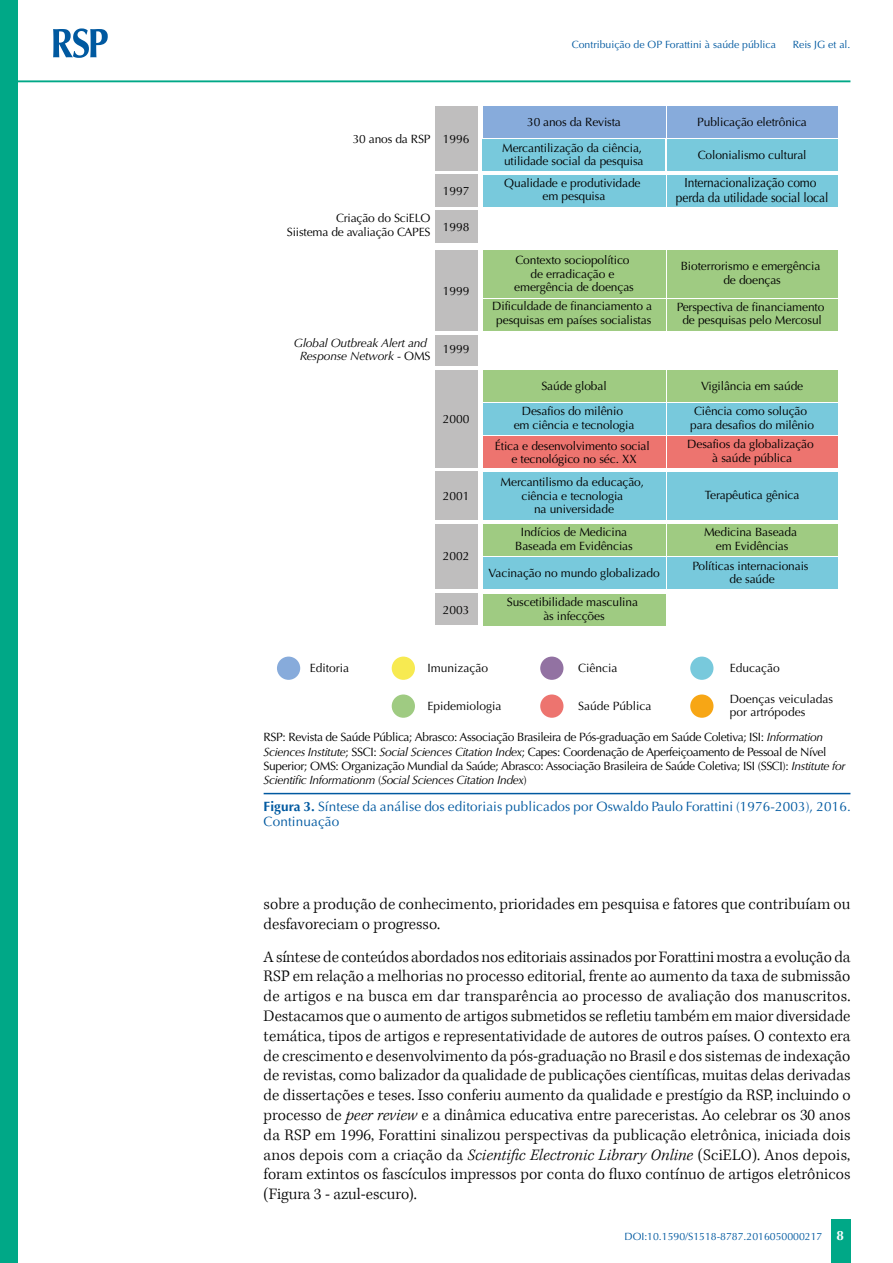
<style>
.page{position:relative;width:893px;height:1263px;background:#fff}
.page>*{position:absolute;margin:0;border:0;box-sizing:border-box;transform-origin:0 0}
.t1{font:300 16.5px/19.8px "Kepler Std";color:#000}
.t2{font:13.5px/14.2px "Optima";letter-spacing:.01em;color:#0059a0}
.t3{font:700 13.5px "Optima";color:#fff}
.t4{font:13.2px/14.9px "Optima";letter-spacing:-.01em;color:#000;text-align:center;scale:.91 1}
.t5{font:12px/13.5px "Optima";letter-spacing:-.01em;color:#000;text-align:center}
.t6{font:12px/14.4px "Optima";letter-spacing:-.03em;color:#000}
.t7{font:italic 12px/13.5px "Optima";letter-spacing:-.015em;color:#000;text-align:center}
.t8{font:10.5px "Optima";color:#0059a0}
.s1{font-style:normal}
.s2{font-style:italic}
.s3{font-weight:700}
</style>
<div class="page">
<div style="left:831px;top:1220px;width:20px;height:43px;background:#00a887"></div>
<div style="left:0;top:0;width:18px;height:1263px;background:#00a887"></div>
<svg style="left:53px;top:28px;width:55px;height:30px"></svg>
<hr style="left:18px;top:80px;width:832px;height:2px;background:#00a887">
<hr style="left:264px;top:793px;width:586px;height:1px;background:#0059a0">
<div style="left:482px;top:140px;width:183px;height:31px;background:#78c9dc"></div>
<div style="left:483px;top:299px;width:182px;height:31px;background:#9fcb82"></div>
<div style="left:483px;top:250px;width:182px;height:47px;background:#9fcb82"></div>
<div style="left:667px;top:250px;width:170px;height:47px;background:#9fcb82"></div>
<div style="left:483px;top:175px;width:182px;height:31px;background:#78c9dc"></div>
<div style="left:667px;top:175px;width:170px;height:31px;background:#78c9dc"></div>
<div style="left:483px;top:106px;width:182px;height:32px;background:#87abdb"></div>
<div style="left:667px;top:106px;width:170px;height:32px;background:#87abdb"></div>
<div style="left:483px;top:370px;width:182px;height:31px;background:#9fcb82"></div>
<div style="left:667px;top:370px;width:170px;height:31px;background:#9fcb82"></div>
<div style="left:483px;top:403px;width:182px;height:32px;background:#78c9dc"></div>
<div style="left:667px;top:403px;width:170px;height:32px;background:#78c9dc"></div>
<div style="left:435px;top:106px;width:42px;height:65px;background:#bfbebe"></div>
<div style="left:435px;top:175px;width:42px;height:32px;background:#bfbebe"></div>
<div style="left:435px;top:250px;width:42px;height:80px;background:#bfbebe"></div>
<div style="left:435px;top:371px;width:42px;height:97px;background:#bfbebe"></div>
<div style="left:435px;top:471px;width:42px;height:48px;background:#bfbebe"></div>
<div style="left:435px;top:211px;width:42px;height:32px;background:#bfbebe"></div>
<div style="left:667px;top:140px;width:170px;height:31px;background:#78c9dc"></div>
<div style="left:667px;top:299px;width:170px;height:31px;background:#9fcb82"></div>
<div style="left:435px;top:335px;width:42px;height:30px;background:#bfbebe"></div>
<div style="left:483px;top:436px;width:182px;height:32px;background:#ed746f"></div>
<div style="left:667px;top:436px;width:170px;height:32px;background:#ed746f"></div>
<div style="left:483px;top:472px;width:182px;height:47px;background:#78c9dc"></div>
<div style="left:667px;top:472px;width:170px;height:47px;background:#78c9dc"></div>
<div style="left:483px;top:524px;width:182px;height:32px;background:#9fcb82"></div>
<div style="left:667px;top:524px;width:170px;height:32px;background:#9fcb82"></div>
<div style="left:483px;top:558px;width:182px;height:31px;background:#78c9dc"></div>
<div style="left:667px;top:558px;width:170px;height:31px;background:#78c9dc"></div>
<div style="left:483px;top:594px;width:182px;height:32px;background:#9fcb82"></div>
<div style="left:435px;top:525px;width:42px;height:64px;background:#bfbebe"></div>
<div style="left:435px;top:594px;width:42px;height:31px;background:#bfbebe"></div>
<div style="left:277px;top:657px;width:23px;height:23px;background:#87abdb;border-radius:50%"></div>
<div style="left:392px;top:657px;width:23px;height:23px;background:#f7ea51;border-radius:50%"></div>
<div style="left:392px;top:694px;width:23px;height:24px;background:#9fcb82;border-radius:50%"></div>
<div style="left:540px;top:657px;width:23px;height:23px;background:#9272a2;border-radius:50%"></div>
<div style="left:540px;top:694px;width:23px;height:24px;background:#ed746f;border-radius:50%"></div>
<div style="left:690px;top:657px;width:23px;height:23px;background:#78c9dc;border-radius:50%"></div>
<div style="left:690px;top:694px;width:23px;height:24px;background:#f7a615;border-radius:50%"></div>
<p class="t8" style="left:572px;top:38px;width:206px">Contribuição de OP Forattini à saúde pública</p>
<p class="t8" style="left:793px;top:38px;width:59px">Reis JG et al.</p>
<p class="t5" style="left:353px;top:133px;width:79px">30 anos da RSP</p>
<p class="t5" style="left:443px;top:133px;width:28px">1996</p>
<p class="t5" style="left:287px;top:212px;width:145px;text-align:right">Criação do SciELO<br>Siistema de avaliação CAPES</p>
<p class="t5" style="left:443px;top:184px;width:28px">1997</p>
<p class="t5" style="left:443px;top:220px;width:28px">1998</p>
<p class="t5" style="left:443px;top:284px;width:28px">1999</p>
<p class="t7" style="left:294px;top:336px;width:138px">Global Outbreak Alert and<br>Response Network <span class="s1">- OMS</span></p>
<p class="t5" style="left:443px;top:342px;width:28px">1999</p>
<p class="t5" style="left:443px;top:413px;width:28px">2000</p>
<p class="t5" style="left:443px;top:489px;width:28px">2001</p>
<p class="t5" style="left:443px;top:549px;width:28px">2002</p>
<p class="t5" style="left:443px;top:603px;width:28px">2003</p>
<p class="t5" style="left:527px;top:115px;width:95px">30 anos da Revista</p>
<p class="t5" style="left:697px;top:115px;width:111px">Publicação eletrônica</p>
<p class="t5" style="left:502px;top:141px;width:143px;text-align:left">Mercantilização da ciência, utilidade social da pesquisa</p>
<p class="t5" style="left:504px;top:176px;width:138px">Qualidade e produtividade em pesquisa</p>
<p class="t4" style="left:676px;top:175px;width:169px">Internacionalização como perda da utilidade social local</p>
<p class="t5" style="left:698px;top:149px;width:110px">Colonialismo cultural</p>
<p class="t5" style="left:514px;top:253px;width:121px">Contexto sociopolítico de erradicação e emergência de doenças</p>
<p class="t5" style="left:492px;top:300px;width:161px">Dificuldade de financiamento a pesquisas em países socialistas</p>
<p class="t5" style="left:681px;top:259px;width:141px">Bioterrorismo e emergência de doenças</p>
<p class="t5" style="left:677px;top:300px;width:149px">Perspectiva de financiamento de pesquisas pelo Mercosul</p>
<p class="t5" style="left:541px;top:380px;width:67px">Saúde global</p>
<p class="t5" style="left:514px;top:404px;width:122px">Desafios do milênio<br>em ciência e tecnologia</p>
<p class="t5" style="left:495px;top:439px;width:156px">Ética e desenvolvimento social e tecnológico no séc. XX</p>
<p class="t5" style="left:501px;top:475px;width:145px">Mercantilismo da educação, ciência e tecnologia<br>na universidade</p>
<p class="t5" style="left:515px;top:526px;width:119px">Indícios de Medicina<br>Baseada em Evidências</p>
<p class="t5" style="left:488px;top:566px;width:173px">Vacinação no mundo globalizado</p>
<p class="t5" style="left:507px;top:596px;width:133px">Suscetibilidade masculina às infecções</p>
<p class="t5" style="left:694px;top:374px;width:115px;line-height:25px">Vigilância em saúde<br>Ciência como solução</p>
<p class="t5" style="left:690px;top:418px;width:125px">para desafios do milênio</p>
<p class="t5" style="left:687px;top:438px;width:128px">Desafios da globalização à saúde pública</p>
<p class="t5" style="left:705px;top:489px;width:96px">Terapêutica gênica</p>
<p class="t5" style="left:704px;top:526px;width:94px">Medicina Baseada em Evidências</p>
<p class="t5" style="left:692px;top:559px;width:118px">Políticas internacionais de saúde</p>
<p class="t5" style="left:310px;top:661px;width:41px">Editoria</p>
<p class="t5" style="left:427px;top:661px;width:62px">Imunização</p>
<p class="t5" style="left:427px;top:699px;width:76px">Epidemiologia</p>
<p class="t5" style="left:578px;top:661px;width:41px">Ciência</p>
<p class="t5" style="left:578px;top:699px;width:75px">Saúde Pública</p>
<p class="t5" style="left:730px;top:661px;width:52px">Educação</p>
<p class="t5" style="left:730px;top:692px;width:105px;text-align:left">Doenças veiculadas por artrópodes</p>
<p class="t6" style="left:264px;top:730px;width:583px">RSP: Revista de Saúde Pública; Abrasco: Associação Brasileira de Pós-graduação em Saúde Coletiva; ISI: <span class="s2">Information Sciences Institute</span>; SSCI: <span class="s2">Social Sciences Citation Index</span>; Capes: Coordenação de Aperfeiçoamento de Pessoal de Nível Superior; OMS: Organização Mundial da Saúde; Abrasco: Associação Brasileira de Saúde Coletiva; ISI (SSCI): <span class="s2">Institute for Scientific Informationm</span> (<span class="s2">Social Sciences Citation Index</span>)</p>
<p class="t2" style="left:264px;top:800px;width:589px"><span class="s3">Figura 3.</span> Síntese da análise dos editoriais publicados por Oswaldo Paulo Forattini (1976-2003), 2016.<br>Continuação</p>
<p class="t1" style="left:264px;top:895px;width:588px">sobre a produção de conhecimento, prioridades em pesquisa e fatores que contribuíam ou desfavoreciam o progresso.</p>
<p class="t1" style="left:264px;top:947px;width:588px;text-align:justify">A síntese de conteúdos abordados nos editoriais assinados por Forattini mostra a evolução da RSP em relação a melhorias no processo editorial, frente ao aumento da taxa de submissão de artigos e na busca em dar transparência ao processo de avaliação dos manuscritos.<br>Destacamos que o aumento de artigos submetidos se refletiu também em maior diversidade temática, tipos de artigos e representatividade de autores de outros países. O contexto era de crescimento e desenvolvimento da pós-graduação no Brasil e dos sistemas de indexação de revistas, como balizador da qualidade de publicações científicas, muitas delas derivadas de dissertações e teses. Isso conferiu aumento da qualidade e prestígio da RSP, incluindo o processo de <span class="s2">peer review</span> e a dinâmica educativa entre pareceristas. Ao celebrar os 30 anos da RSP em 1996, Forattini sinalizou perspectivas da publicação eletrônica, iniciada dois anos depois com a criação da <span class="s2">Scientific Electronic Library Online</span> (SciELO). Anos depois, foram extintos os fascículos impressos por conta do fluxo contínuo de artigos eletrônicos (Figura 3 - azul-escuro).</p>
<p class="t8" style="left:624px;top:1230px;width:199px">DOI:10.1590/S1518-8787.2016050000217</p>
<p class="t3" style="left:836px;top:1227px;width:9px">8</p>
</div>
